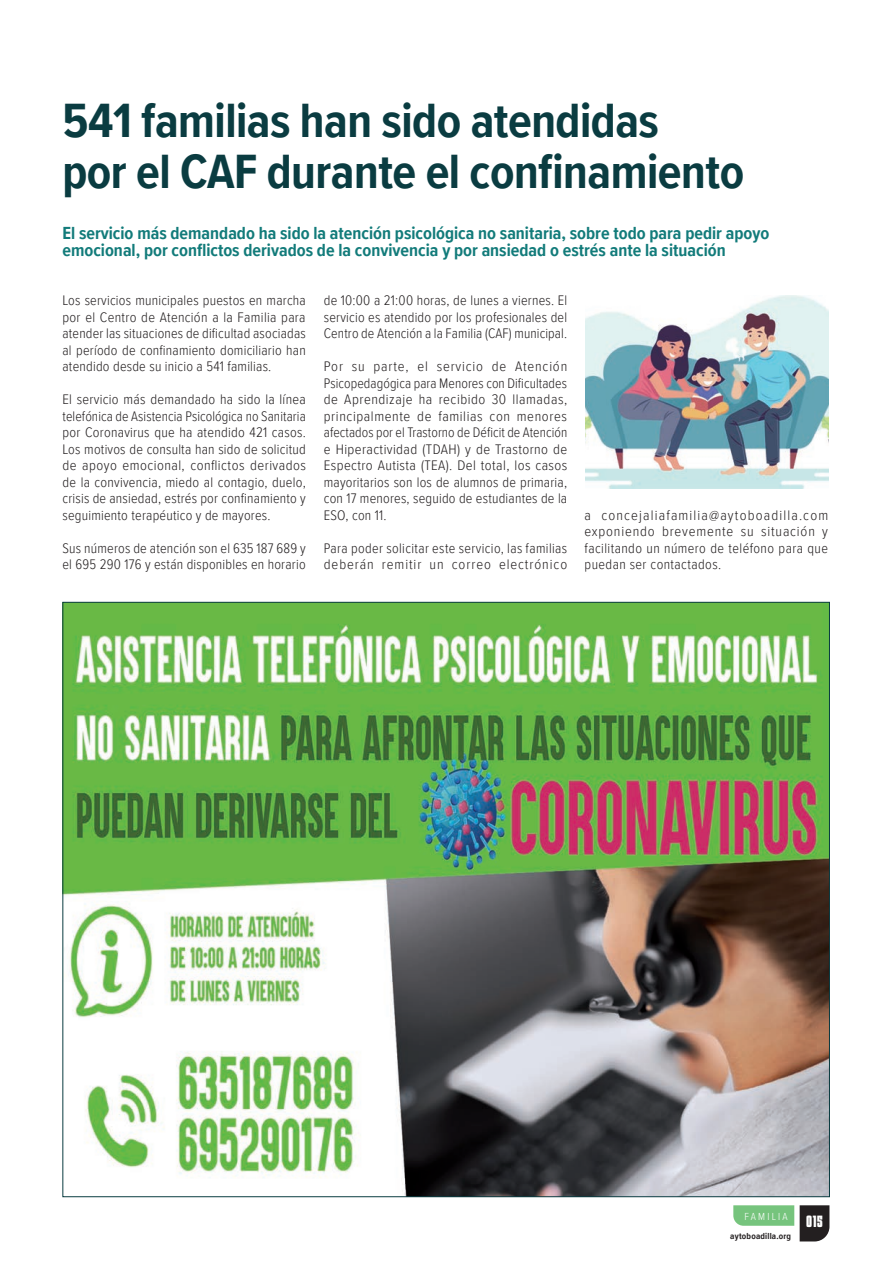
<style>
.page{position:relative;width:891px;height:1266px;background:#fff}
.page>*{position:absolute;margin:0;border:0;box-sizing:border-box;transform-origin:0 0}
.t1{font:700 49.5px/51px "Proxima Nova Cond";letter-spacing:-.01em;color:#0a3c41}
.t2{font:700 18px/16.5px "Proxima Nova Cond";color:#127b7a}
.t3{font:300 14.25px/16.5px "Proxima Nova Cond";letter-spacing:.015em;color:#231f20;text-align:justify}
.t4{font:700 14.25px "Kenyan Coffee Rg";color:#fff}
.t5{font:300 10.5px "Proxima Nova Cond";letter-spacing:.21em;color:#fff}
.t6{font:700 9px "Proxima Nova Cond";letter-spacing:.02em;color:#231f20}
</style>
<div class="page">
<svg style="left:733px;top:1205px;width:96px;height:36px"></svg>
<img style="left:64px;top:603px;width:764px;height:591px">
<img style="left:585px;top:295px;width:243px;height:193px">
<p class="t1" style="left:62px;top:94px;width:683px">541 familias han sido atendidas<br>por el CAF durante el confinamiento</p>
<p class="t2" style="left:62px;top:224px;width:708px">El servicio más demandado ha sido la atención psicológica no sanitaria, sobre todo para pedir apoyo emocional, por conflictos derivados de la convivencia y por ansiedad o estrés ante la situación</p>
<p class="t3" style="left:62px;top:291px;width:245px">Los servicios municipales puestos en marcha por el Centro de Atención a la Familia para atender las situaciones de dificultad asociadas al período de confinamiento domiciliario han atendido desde su inicio a 541 familias.</p>
<p class="t3" style="left:62px;top:390px;width:245px">El servicio más demandado ha sido la línea telefónica de Asistencia Psicológica no Sanitaria por Coronavirus que ha atendido 421 casos.<br>Los motivos de consulta han sido de solicitud de apoyo emocional, conflictos derivados de la convivencia, miedo al contagio, duelo, crisis de ansiedad, estrés por confinamiento y seguimiento terapéutico y de mayores.</p>
<p class="t3" style="left:62px;top:539px;width:245px">Sus números de atención son el 635 187 689 y el 695 290 176 y están disponibles en horario</p>
<p class="t3" style="left:324px;top:291px;width:245px">de 10:00 a 21:00 horas, de lunes a viernes. El servicio es atendido por los profesionales del Centro de Atención a la Familia (CAF) municipal.</p>
<p class="t3" style="left:324px;top:357px;width:245px">Por su parte, el servicio de Atención Psicopedagógica para Menores con Dificultades de Aprendizaje ha recibido 30 llamadas, principalmente de familias con menores afectados por el Trastorno de Déficit de Atención e Hiperactividad (TDAH) y de Trastorno de Espectro Autista (TEA). Del total, los casos mayoritarios son los de alumnos de primaria, con 17 menores, seguido de estudiantes de la ESO, con 11.</p>
<p class="t3" style="left:324px;top:539px;width:245px">Para poder solicitar este servicio, las familias deberán remitir un correo electrónico</p>
<p class="t3" style="left:585px;top:506px;width:245px">a concejaliafamilia@aytoboadilla.com exponiendo brevemente su situación y facilitando un número de teléfono para que puedan ser contactados.</p>
<p class="t5" style="left:744px;top:1208px;width:45px">FAMILIA</p>
<p class="t6" style="left:730px;top:1228px;width:62px">aytoboadilla.org</p>
<p class="t4" style="left:806px;top:1210px;width:18px">015</p>
</div>
